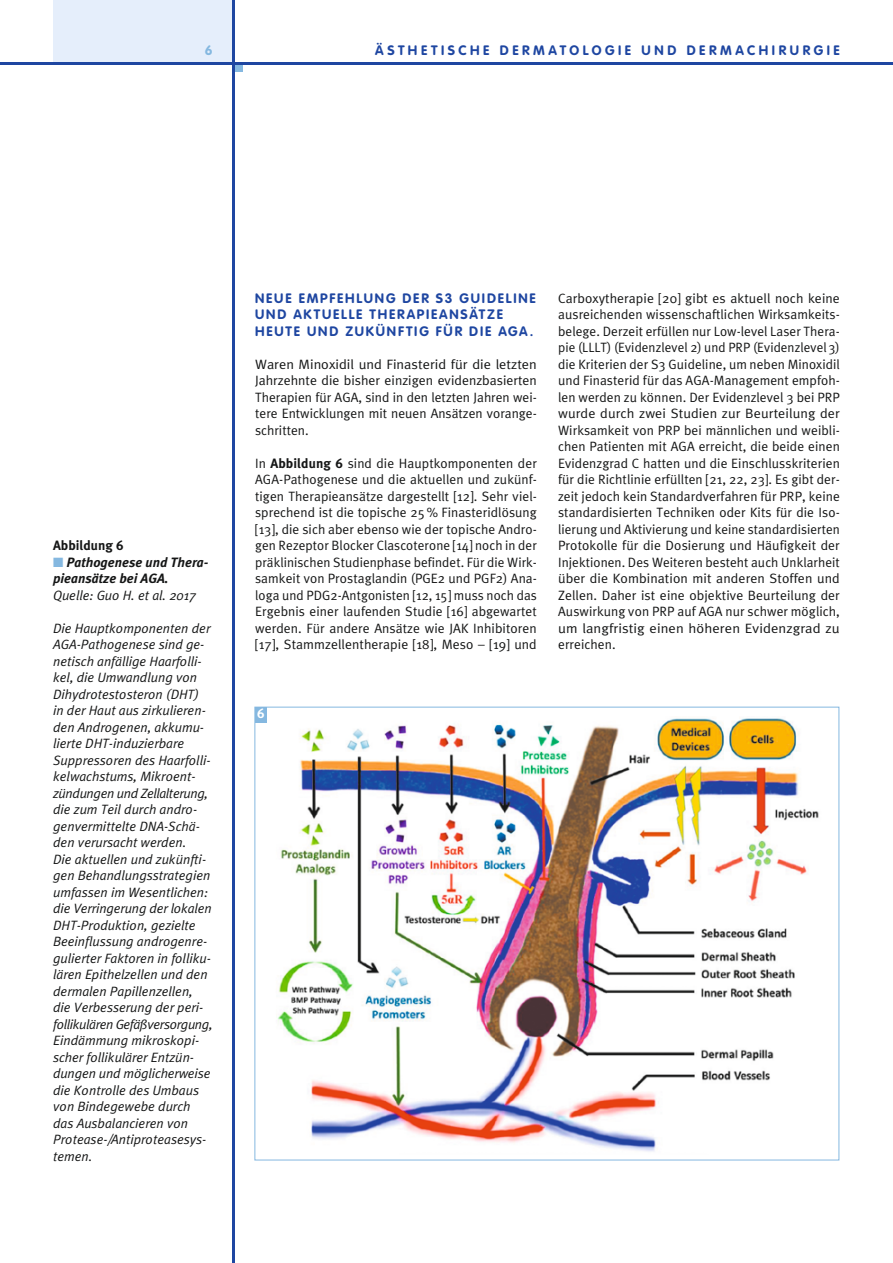
<style>
.page{position:relative;width:893px;height:1263px;background:#fff}
.page>*{position:absolute;margin:0;border:0;box-sizing:border-box;transform-origin:0 0}
.Fließtext{font:13.5px/16.5px "Meta Plus Normal";letter-spacing:.005em;color:#151616;text-align:justify}
.Bildunter_3{font:italic 13.5px/16.5px "Meta Plus Normal";color:#151616}
.Fließtext-2{font:13.5px/16.5px "Meta Plus Normal";letter-spacing:.005em;color:#151616;text-align:justify;scale:1.07 1}
.Zwischentitel{font:700 13.5px/16.5px "VAG Rounded";letter-spacing:.14em;color:#1e46a1}
.Zwischentitel-2{font:700 13.5px "VAG Rounded";letter-spacing:.265em;color:#1e46a1}
.Bildunter_3-2{font:italic 700 13.5px/16.5px "Meta Plus";color:#151616}
.Bildunter_1{font:700 13.5px "Meta Plus";color:#151616}
.Fließtext-3{font:700 13.5px "Meta Plus";color:#fff}
.t1{font:700 13.5px "VAG Rounded";color:#85b8e0}
.s1{color:#85b8e0}
.s2{font-family:"Meta Plus";font-weight:700}
</style>
<div class="page">
<div style="left:53px;top:0;width:181px;height:64px;background:#e5eefb"></div>
<div style="left:234px;top:64px;width:8px;height:8px;background:#85b8e0"></div>
<hr style="left:0;top:62px;width:893px;height:3px;background:#1e46a1">
<hr style="left:233px;top:0;width:2px;height:1263px;background:#1e46a1">
<img style="left:278px;top:718px;width:541px;height:434px">
<div style="left:255px;top:707px;width:12px;height:16px;background:#85b8e0"></div>
<p class="t1" style="left:205px;top:43px;width:9px">6</p>
<p class="Zwischentitel-2" style="left:375px;top:43px;width:466px">ÄSTHETISCHE DERMATOLOGIE UND DERMACHIRURGIE</p>
<p class="Bildunter_1" style="left:53px;top:538px;width:72px">Abbildung 6</p>
<p class="Bildunter_3-2" style="left:53px;top:554px;width:157px"><span class="s1">■</span> Pathogenese und Thera&shy;pieansätze bei AGA.</p>
<p class="Bildunter_3" style="left:53px;top:587px;width:145px">Quelle: Guo H. et al. 2017</p>
<p class="Bildunter_3" style="left:53px;top:620px;width:159px">Die Hauptkomponenten der<br>AGA-Pathogenese sind ge&shy;netisch anfällige Haarfolli&shy;kel, die Umwandlung von<br>Dihydrotestosteron (DHT) in der Haut aus zirkulieren&shy;den Androgenen, akkumu&shy;lierte DHT-induzierbare<br>Suppressoren des Haarfolli&shy;kelwachstums, Mikroent&shy;zündungen und Zellalterung, die zum Teil durch andro&shy;genvermittelte DNA-Schä&shy;den verursacht werden.</p>
<p class="Bildunter_3" style="left:53px;top:851px;width:161px">Die aktuellen und zukünfti&shy;gen Behandlungsstrategien umfassen im Wesentlichen: die Verringerung der lokalen<br>DHT-Produktion, gezielte<br>Beeinflussung androgenre&shy;gulierter Faktoren in folliku&shy;lären Epithelzellen und den dermalen Papillenzellen, die Verbesserung der peri&shy;follikulären Gefäßversorgung,<br>Eindämmung mikroskopi&shy;scher follikulärer Entzün&shy;dungen und möglicherweise die Kontrolle des Umbaus von Bindegewebe durch das Ausbalancieren von<br>Protease-/Antiproteasesys&shy;temen.</p>
<p class="Zwischentitel" style="left:255px;top:290px;width:282px">NEUE EMPFEHLUNG DER S3 GUIDELINE<br>UND AKTUELLE THERAPIEANSÄTZE<br>HEUTE UND ZUKÜNFTIG FÜR DIE AGA.</p>
<p class="Fließtext-2" style="left:255px;top:356px;width:265px">Waren Minoxidil und Finasterid für die letzten Jahrzehnte die bisher einzigen evidenzbasierten Therapien für AGA, sind in den letzten Jahren wei&shy;tere Entwicklungen mit neuen Ansätzen vorange&shy;schritten.</p>
<p class="Fließtext" style="left:255px;top:455px;width:283px">In <span class="s2">Abbildung 6</span> sind die Hauptkomponenten der AGA-Pathogenese und die aktuellen und zukünf&shy;tigen Therapieansätze dargestellt [12]. Sehr viel&shy;sprechend ist die topische 25% Finasteridlösung [13], die sich aber ebenso wie der topische Andro&shy;gen Rezeptor Blocker Clascoterone [14] noch in der präklinischen Studienphase befindet. Für die Wirk&shy;samkeit von Prostaglandin (PGE2 und PGF2) Ana&shy;loga und PDG2-Antgonisten [12, 15] muss noch das Ergebnis einer laufenden Studie [16] abgewartet werden. Für andere Ansätze wie JAK Inhibitoren [17], Stammzellentherapie [18], Meso – [19] und</p>
<p class="Fließtext" style="left:558px;top:290px;width:283px">Carboxytherapie [20] gibt es aktuell noch keine ausreichenden wissenschaftlichen Wirksamkeits&shy;belege. Derzeit erfüllen nur Low-level Laser Thera&shy;pie (LLLT) (Evidenzlevel 2) und PRP (Evidenzlevel 3) die Kriterien der S3 Guideline, um neben Minoxidil und Finasterid für das AGA-Management empfoh&shy;len werden zu können. Der Evidenzlevel 3 bei PRP wurde durch zwei Studien zur Beurteilung der Wirksamkeit von PRP bei männlichen und weibli&shy;chen Patienten mit AGA erreicht, die beide einen Evidenzgrad C hatten und die Einschlusskriterien für die Richtlinie erfüllten [21, 22, 23]. Es gibt der&shy;zeit jedoch kein Standardverfahren für PRP, keine standardisierten Techniken oder Kits für die Iso&shy;lierung und Aktivierung und keine standardisierten Protokolle für die Dosierung und Häufigkeit der Injektionen. Des Weiteren besteht auch Unklarheit über die Kombination mit anderen Stoffen und Zellen. Daher ist eine objektive Beurteilung der Auswirkung von PRP auf AGA nur schwer möglich, um langfristig einen höheren Evidenzgrad zu erreichen.</p>
<p class="Fließtext-3" style="left:257px;top:705px;width:9px">6</p>
</div>
